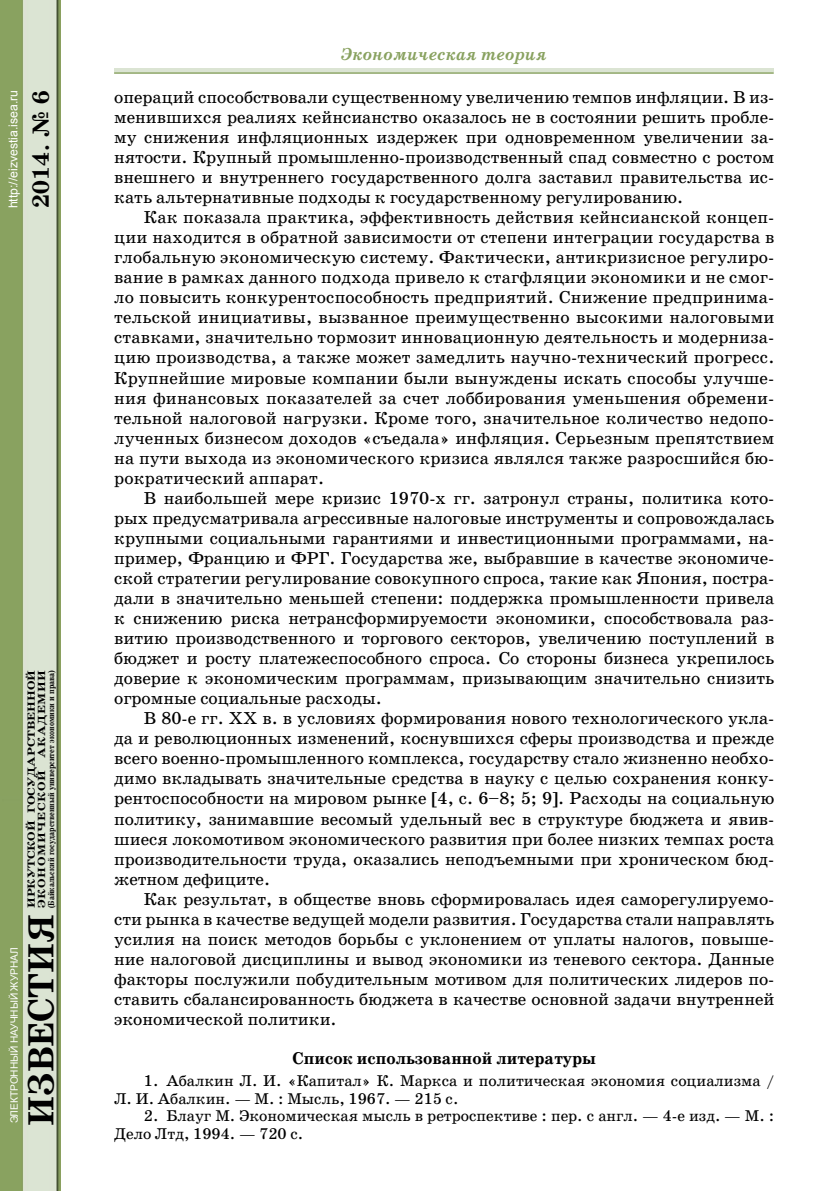
<style>
.page{position:relative;width:834px;height:1191px;background:#fff}
.page>*{position:absolute;margin:0;border:0;box-sizing:border-box;transform-origin:0 0}
.t1{font:700 36.75px "School Book C";color:#000}
.t2{font:700 23.62px "School Book C";color:#000}
.t3{font:17.5px/20.1px "School Book C";color:#000;text-align:justify}
.t4{font:italic 700 17.5px "School Book C";color:#89a260}
.t5{font:700 17.15px "School Book C";color:#000}
.t6{font:15.75px/17.8px "School Book C";color:#000}
.t7{font:12.25px "Arial";color:#fff}
.t8{font:700 10.5px/10.5px "School Book C";color:#000;scale:1.25 1}
.t9{font:10.15px "Arial";color:#fff}
.t10{font:700 8.75px "School Book C";color:#000;scale:.85 1}
</style>
<div class="page">
<img style="left:0;top:0;width:61px;height:1191px">
<div style="left:114px;top:68px;width:659px;height:5px;background:#dbe4d3"></div>
<hr style="left:114px;top:72px;width:659px;height:2px;background:#89a260">
<p class="t7" style="left:5px;top:208px;width:120px;rotate:-90deg">http://eizvestia.isea.ru</p>
<h2 class="t2" style="left:28px;top:208px;width:119px;rotate:-90deg">2014. № 6</h2>
<p class="t8" style="left:26px;top:908px;width:192px;rotate:-90deg">ИРКУТСКОЙ ГОСУДАРСТВЕННОЙ<br>ЭКОНОМИЧЕСКОЙ АКАДЕМИИ</p>
<p class="t10" style="left:46px;top:908px;width:282px;rotate:-90deg">(Байкальский государственный университет экономики и права)</p>
<p class="t9" style="left:8px;top:1123px;width:178px;rotate:-90deg">ЭЛЕКТРОННЫЙ НАУЧНЫЙ ЖУРНАЛ</p>
<h1 class="t1" style="left:21px;top:1125px;width:213px;rotate:-90deg">ИЗВЕСТИЯ</h1>
<p class="t4" style="left:341px;top:45px;width:207px">Экономическая теория</p>
<p class="t3" style="left:114px;top:87px;width:661px">операций способствовали существенному увеличению темпов инфляции. В из&shy;менившихся реалиях кейнсианство оказалось не в состоянии решить пробле&shy;му снижения инфляционных издержек при одновременном увеличении за&shy;нятости. Крупный промышленно-производственный спад совместно с ростом внешнего и внутреннего государственного долга заставил правительства ис&shy;кать альтернативные подходы к государственному регулированию.</p>
<p class="t3" style="left:114px;top:207px;width:661px;text-indent:30px">Как показала практика, эффективность действия кейнсианской концеп&shy;ции находится в обратной зависимости от степени интеграции государства в глобальную экономическую систему. Фактически, антикризисное регулиро&shy;вание в рамках данного подхода привело к стагфляции экономики и не смог&shy;ло повысить конкурентоспособность предприятий. Снижение предпринима&shy;тельской инициативы, вызванное преимущественно высокими налоговыми ставками, значительно тормозит инновационную деятельность и модерниза&shy;цию производства, а также может замедлить научно-технический прогресс.<br>Крупнейшие мировые компании были вынуждены искать способы улучше&shy;ния финансовых показателей за счет лоббирования уменьшения обремени&shy;тельной налоговой нагрузки. Кроме того, значительное количество недопо&shy;лученных бизнесом доходов «съедала» инфляция. Серьезным препятствием на пути выхода из экономического кризиса являлся также разросшийся бю&shy;рократический аппарат.</p>
<p class="t3" style="left:114px;top:488px;width:661px;text-indent:30px">В наибольшей мере кризис 1970-х гг. затронул страны, политика кото&shy;рых предусматривала агрессивные налоговые инструменты и сопровождалась крупными социальными гарантиями и инвестиционными программами, на&shy;пример, Францию и ФРГ. Государства же, выбравшие в качестве экономиче&shy;ской стратегии регулирование совокупного спроса, такие как Япония, постра&shy;дали в значительно меньшей степени: поддержка промышленности привела к снижению риска нетрансформируемости экономики, способствовала раз&shy;витию производственного и торгового секторов, увеличению поступлений в бюджет и росту платежеспособного спроса. Со стороны бизнеса укрепилось доверие к экономическим программам, призывающим значительно снизить огромные социальные расходы.</p>
<p class="t3" style="left:114px;top:708px;width:661px;text-indent:30px">В 80-е гг. XX в. в условиях формирования нового технологического укла&shy;да и революционных изменений, коснувшихся сферы производства и прежде всего военно-промышленного комплекса, государству стало жизненно необхо&shy;димо вкладывать значительные средства в науку с целью сохранения конку&shy;рентоспособности на мировом рынке [4, с. 6–8; 5; 9]. Расходы на социальную политику, занимавшие весомый удельный вес в структуре бюджета и явив&shy;шиеся локомотивом экономического развития при более низких темпах роста производительности труда, оказались неподъемными при хроническом бюд&shy;жетном дефиците.</p>
<p class="t3" style="left:114px;top:889px;width:661px;text-indent:30px">Как результат, в обществе вновь сформировалась идея саморегулируемо&shy;сти рынка в качестве ведущей модели развития. Государства стали направлять усилия на поиск методов борьбы с уклонением от уплаты налогов, повыше&shy;ние налоговой дисциплины и вывод экономики из теневого сектора. Данные факторы послужили побудительным мотивом для политических лидеров по&shy;ставить сбалансированность бюджета в качестве основной задачи внутренней экономической политики.</p>
<p class="t5" style="left:292px;top:1048px;width:305px">Список использованной литературы</p>
<p class="t6" style="left:114px;top:1071px;width:661px;text-indent:30px">1. Абалкин Л. И. «Капитал» К. Маркса и политическая экономия социализма /<br>Л. И. Абалкин. — М. : Мысль, 1967. — 215 с.</p>
<p class="t6" style="left:114px;top:1107px;width:661px;text-indent:30px">2. Блауг М. Экономическая мысль в ретроспективе : пер. с англ. — 4-е изд. — М. :<br>Дело Лтд, 1994. — 720 с.</p>
</div>
